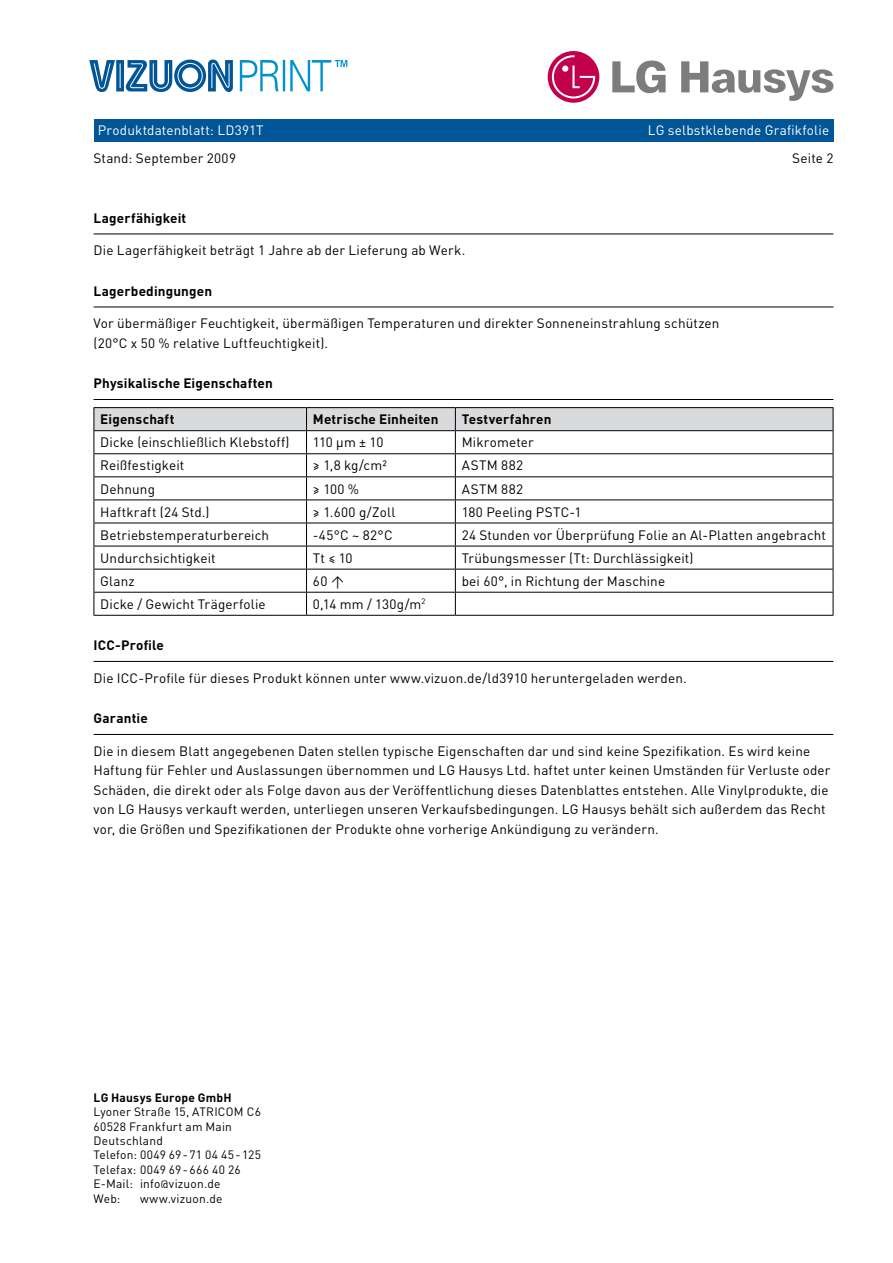
<style>
.page{position:relative;width:893px;height:1263px;background:#fff}
.page>*{position:absolute;margin:0;border:0;box-sizing:border-box;transform-origin:0 0}
.t1{font:13.5px/19.5px "DIN Pro";letter-spacing:.01em;color:#000}
.t2{font:700 13.5px "DIN Pro";letter-spacing:.01em;color:#000}
.t3{font:13.5px "DIN Pro";letter-spacing:.01em;color:#fff}
.t4{font:12px/14.4px "DIN Pro";letter-spacing:.015em;color:#000}
.t5{font:700 12px "DIN Pro";letter-spacing:.02em;color:#000}
.s1{font-size:10.5px}
</style>
<div class="page">
<svg style="left:89px;top:60px;width:144px;height:32px"></svg>
<svg style="left:240px;top:60px;width:107px;height:31px"></svg>
<div style="left:94px;top:119px;width:739px;height:22px;background:#005697"></div>
<div style="left:548px;top:51px;width:51px;height:52px;background:#c2004c;border-radius:50%"></div>
<svg style="left:552px;top:55px;width:43px;height:43px"></svg>
<svg style="left:612px;top:61px;width:54px;height:32px"></svg>
<svg style="left:681px;top:61px;width:152px;height:40px"></svg>
<hr style="left:94px;top:234px;width:739px;height:1px;background:#000">
<hr style="left:94px;top:307px;width:739px;height:1px;background:#000">
<hr style="left:94px;top:399px;width:739px;height:1px;background:#000">
<hr style="left:94px;top:661px;width:739px;height:1px;background:#000">
<hr style="left:94px;top:734px;width:739px;height:1px;background:#000">
<hr style="left:94px;top:407px;width:213px;height:1px;background:#000">
<hr style="left:307px;top:407px;width:148px;height:1px;background:#000">
<hr style="left:455px;top:407px;width:378px;height:1px;background:#000">
<svg style="left:94px;top:408px;width:740px;height:207px"></svg>
<hr style="left:94px;top:615px;width:213px;height:1px;background:#000">
<hr style="left:307px;top:615px;width:148px;height:1px;background:#000">
<hr style="left:455px;top:615px;width:378px;height:1px;background:#000">
<p class="t3" style="left:98px;top:121px;width:167px">Produktdatenblatt: LD391T</p>
<p class="t3" style="left:648px;top:121px;width:183px">LG selbstklebende Grafikfolie</p>
<p class="t1" style="left:94px;top:148px;width:144px">Stand: September 2009</p>
<p class="t1" style="left:792px;top:148px;width:43px">Seite 2</p>
<p class="t2" style="left:94px;top:209px;width:94px">Lagerfähigkeit</p>
<p class="t1" style="left:94px;top:240px;width:373px">Die Lagerfähigkeit beträgt 1 Jahre ab der Lieferung ab Werk.</p>
<p class="t2" style="left:94px;top:282px;width:120px">Lagerbedingungen</p>
<p class="t1" style="left:94px;top:313px;width:627px">Vor übermäßiger Feuchtigkeit, übermäßigen Temperaturen und direkter Sonneneinstrahlung schützen (20°C x 50 % relative Luftfeuchtigkeit).</p>
<p class="t2" style="left:94px;top:374px;width:181px">Physikalische Eigenschaften</p>
<p class="t2" style="left:100px;top:410px;width:76px">Eigenschaft</p>
<p class="t2" style="left:313px;top:410px;width:127px">Metrische Einheiten</p>
<p class="t2" style="left:462px;top:410px;width:91px">Testverfahren</p>
<p class="t1" style="left:100px;top:432px;width:191px">Dicke (einschließlich Klebstoff)</p>
<p class="t1" style="left:313px;top:432px;width:72px">110 µm ± 10</p>
<p class="t1" style="left:462px;top:432px;width:74px">Mikrometer</p>
<p class="t1" style="left:100px;top:455px;width:86px">Reißfestigkeit</p>
<p class="t1" style="left:313px;top:455px;width:76px">≥ 1,8 kg/cm²</p>
<p class="t1" style="left:462px;top:455px;width:63px">ASTM 882</p>
<p class="t1" style="left:100px;top:478px;width:56px">Dehnung</p>
<p class="t1" style="left:313px;top:478px;width:48px">≥100%</p>
<p class="t1" style="left:462px;top:478px;width:63px">ASTM 882</p>
<p class="t1" style="left:100px;top:501px;width:111px">Haftkraft (24 Std.)</p>
<p class="t1" style="left:313px;top:501px;width:84px">≥ 1.600 g/Zoll</p>
<p class="t1" style="left:462px;top:501px;width:121px">180 Peeling PSTC-1</p>
<p class="t1" style="left:100px;top:524px;width:170px">Betriebstemperaturbereich</p>
<p class="t1" style="left:313px;top:524px;width:81px">-45°C ~ 82°C</p>
<p class="t1" style="left:462px;top:524px;width:366px">24 Stunden vor Überprüfung Folie an Al-Platten angebracht</p>
<p class="t1" style="left:100px;top:548px;width:117px">Undurchsichtigkeit</p>
<p class="t1" style="left:313px;top:548px;width:41px">Tt ≤ 10</p>
<p class="t1" style="left:462px;top:548px;width:233px">Trübungsmesser (Tt: Durchlässigkeit)</p>
<p class="t1" style="left:100px;top:571px;width:36px">Glanz</p>
<p class="t1" style="left:313px;top:571px;width:33px">60 ↑</p>
<p class="t1" style="left:462px;top:571px;width:205px">bei 60°, in Richtung der Maschine</p>
<p class="t1" style="left:100px;top:594px;width:167px">Dicke / Gewicht Trägerfolie</p>
<p class="t1" style="left:313px;top:594px;width:114px">0,14 mm / 130g/m<sup>2</sup></p>
<p class="t2" style="left:94px;top:636px;width:72px">ICC-Profile</p>
<p class="t1" style="left:94px;top:667px;width:595px">Die ICC-Profile für dieses Produkt können unter www.vizuon.de/ld3910 heruntergeladen werden.</p>
<p class="t2" style="left:94px;top:709px;width:56px">Garantie</p>
<p class="t1" style="left:94px;top:740px;width:738px">Die in diesem Blatt angegebenen Daten stellen typische Eigenschaften dar und sind keine Spezifikation. Es wird keine Haftung für Fehler und Auslassungen übernommen und LG Hausys Ltd. haftet unter keinen Umständen für Verluste oder Schäden, die direkt oder als Folge davon aus der Veröffentlichung dieses Datenblattes entstehen. Alle Vinylprodukte, die von LG Hausys verkauft werden, unterliegen unseren Verkaufsbedingungen. LG Hausys behält sich außerdem das Recht vor, die Größen und Spezifikationen der Produkte ohne vorherige Ankündigung zu verändern.</p>
<p class="t5" style="left:94px;top:1089px;width:140px">LG Hausys Europe GmbH</p>
<p class="t4" style="left:94px;top:1104px;width:169px">Lyoner Straße 15, ATRICOM C6<br>60528 Frankfurt am Main<br>Deutschland<br>Telefon: 0049 69-71 04 45-125<br>Telefax: 0049 69-666 40 26<br>E-Mail: info<span class="s1">@</span>vizuon.de<br>Web:</p>
<p class="t4" style="left:140px;top:1190px;width:84px">www.vizuon.de</p>
</div>
